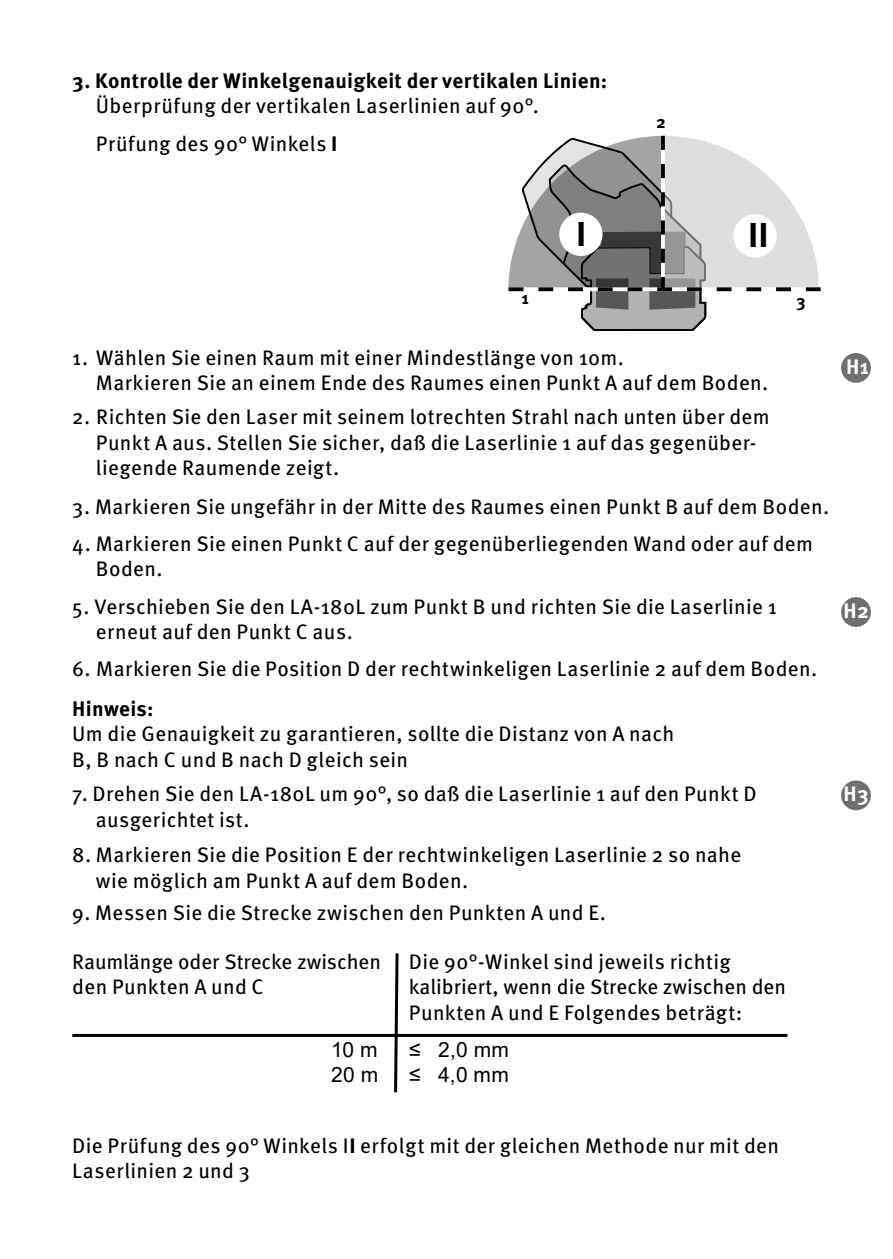
<style>
.page{position:relative;width:893px;height:1259px;background:#fff}
.page>*{position:absolute;margin:0;border:0;box-sizing:border-box;transform-origin:0 0}
.t1{font:700 34.5px "Meta Pro";color:#000}
.t2{font:21px/25.2px "Meta Pro";letter-spacing:.015em;color:#000}
.t3{font:700 21px "Meta Pro";letter-spacing:.015em;color:#000}
.t4{font:21px/25.2px "Arial";letter-spacing:.015em;color:#000}
.t5{font:700 21px "Meta Pro";color:#fff}
.t6{font:700 17.4px "Meta Pro";color:#000}
.s1{font-weight:700}
</style>
<div class="page">
<svg style="left:392px;top:953px;width:8px;height:140px"></svg>
<hr style="left:72px;top:1034px;width:715px;height:3px;background:#000">
<svg style="left:508px;top:136px;width:313px;height:195px"></svg>
<div style="left:843px;top:354px;width:26px;height:27px;background:#706f6f;border-radius:50%"></div>
<div style="left:841px;top:353px;width:30px;height:30px;border:3px solid #706f6f;border-radius:50%"></div>
<div style="left:843px;top:598px;width:26px;height:27px;background:#706f6f;border-radius:50%"></div>
<div style="left:841px;top:597px;width:30px;height:30px;border:3px solid #706f6f;border-radius:50%"></div>
<div style="left:843px;top:782px;width:26px;height:27px;background:#706f6f;border-radius:50%"></div>
<div style="left:841px;top:780px;width:30px;height:30px;border:3px solid #706f6f;border-radius:50%"></div>
<p class="t3" style="left:72px;top:64px;width:536px">3. Kontrolle der Winkelgenauigkeit der vertikalen Linien:</p>
<p class="t2" style="left:96px;top:92px;width:445px">Überprüfung der vertikalen Laserlinien auf 90°.</p>
<p class="t2" style="left:96px;top:130px;width:243px">Prüfung des 90° Winkels <span class="s1">I</span></p>
<p class="t6" style="left:656px;top:108px;width:11px">2</p>
<h1 class="t1" style="left:576px;top:207px;width:12px">I</h1>
<h1 class="t1" style="left:748px;top:208px;width:22px">II</h1>
<p class="t6" style="left:521px;top:284px;width:9px">1</p>
<p class="t6" style="left:796px;top:287px;width:11px">3</p>
<p class="t2" style="left:96px;top:343px;width:674px;text-indent:-24px">1. Wählen Sie einen Raum mit einer Mindestlänge von 10m.<br>Markieren Sie an einem Ende des Raumes einen Punkt A auf dem Boden.</p>
<p class="t2" style="left:96px;top:403px;width:675px;text-indent:-24px">2. Richten Sie den Laser mit seinem lotrechten Strahl nach unten über dem<br>Punkt A aus. Stellen Sie sicher, daß die Laserlinie 1 auf das gegenüber&shy;liegende Raumende zeigt.</p>
<p class="t2" style="left:72px;top:492px;width:758px">3. Markieren Sie ungefähr in der Mitte des Raumes einen Punkt B auf dem Boden.</p>
<p class="t2" style="left:96px;top:530px;width:719px;text-indent:-24px">4. Markieren Sie einen Punkt C auf der gegenüberliegenden Wand oder auf dem<br>Boden.</p>
<p class="t2" style="left:96px;top:592px;width:682px;text-indent:-24px">5. Verschieben Sie den LA-180L zum Punkt B und richten Sie die Laserlinie 1 erneut auf den Punkt C aus.</p>
<p class="t2" style="left:72px;top:655px;width:746px">6. Markieren Sie die Position D der rechtwinkeligen Laserlinie 2 auf dem Boden.</p>
<p class="t3" style="left:72px;top:692px;width:83px">Hinweis:</p>
<p class="t2" style="left:72px;top:720px;width:604px">Um die Genauigkeit zu garantieren, sollte die Distanz von A nach<br>B, B nach C und B nach D gleich sein</p>
<p class="t2" style="left:96px;top:780px;width:662px;text-indent:-24px">7. Drehen Sie den LA-180L um 90°, so daß die Laserlinie 1 auf den Punkt D ausgerichtet ist.</p>
<p class="t2" style="left:96px;top:841px;width:647px;text-indent:-24px">8. Markieren Sie die Position E der rechtwinkeligen Laserlinie 2 so nahe wie möglich am Punkt A auf dem Boden.</p>
<p class="t2" style="left:72px;top:898px;width:535px">9. Messen Sie die Strecke zwischen den Punkten A und E.</p>
<p class="t2" style="left:72px;top:947px;width:310px">Raumlänge oder Strecke zwischen den Punkten A und C</p>
<p class="t2" style="left:409px;top:947px;width:379px">Die 90°-Winkel sind jeweils richtig kalibriert, wenn die Strecke zwischen den<br>Punkten A und E Folgendes beträgt:</p>
<p class="t4" style="left:409px;top:1036px;width:101px">≤ 2,0 mm ≤ 4,0 mm</p>
<p class="t4" style="left:331px;top:1036px;width:49px">10 m<br>20 m</p>
<p class="t5" style="left:846px;top:350px;width:24px">H1</p>
<p class="t5" style="left:844px;top:594px;width:27px">H2</p>
<p class="t5" style="left:844px;top:777px;width:27px">H3</p>
<p class="t2" style="left:72px;top:1131px;width:708px">Die Prüfung des 90° Winkels I<span class="s1">I</span> erfolgt mit der gleichen Methode nur mit den<br>Laserlinien 2 und 3</p>
</div>
